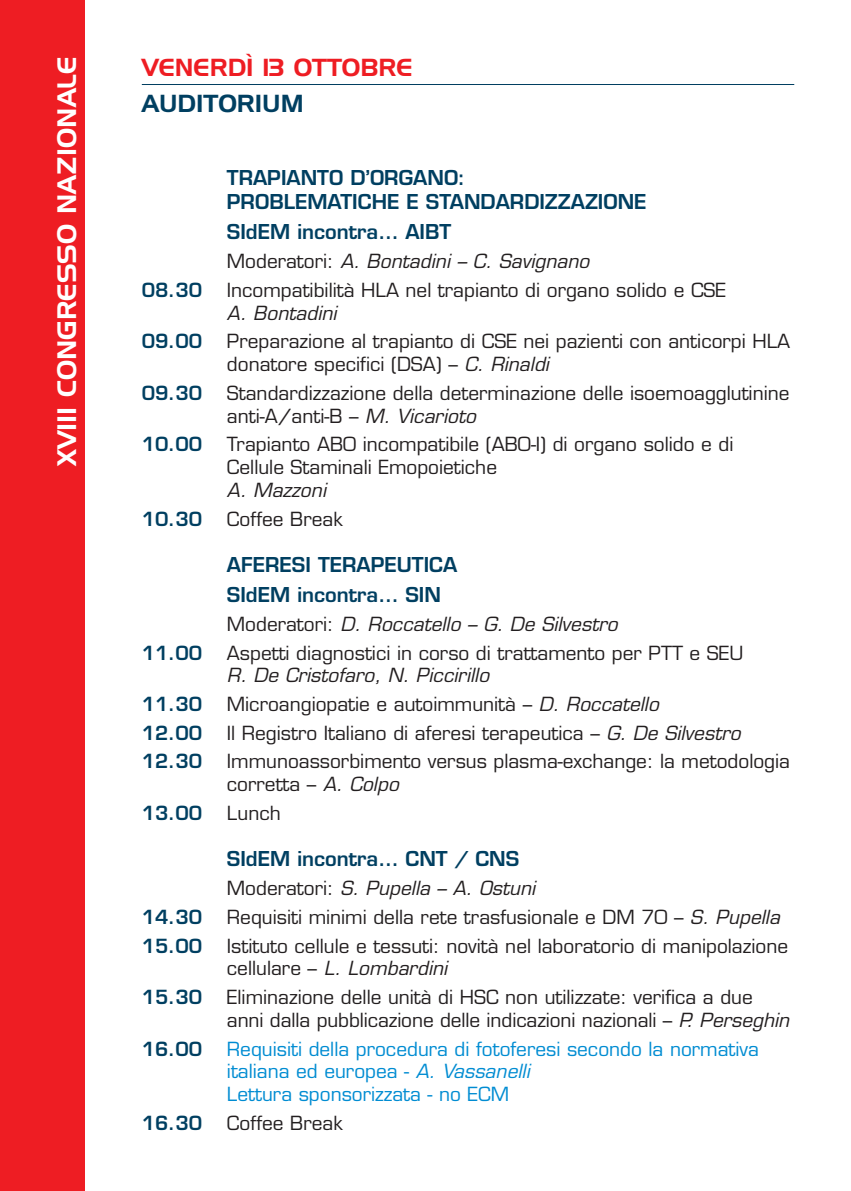
<style>
.page{position:relative;width:851px;height:1191px;background:#fff}
.page>*{position:absolute;margin:0;border:0;box-sizing:border-box;transform-origin:0 0}
.t1{font:26px "SS Handel Gothic";color:#fff}
.t2{font:24px "SS Handel Gothic";color:#ee1d23}
.t3{font:24px "SS Handel Gothic";color:#003f61}
.t4{font:600 20px/24px "Eurostile";color:#003f61}
.t5{font:19px/22.8px "Eurostile";color:#231f20}
.t6{font:italic 19px "Eurostile";letter-spacing:.005em;color:#231f20}
.t7{font:19px/22.8px "Eurostile";color:#008cd2}
.t8{font:600 19px "Eurostile";color:#003f61}
.s1{font-style:normal}
.s2{font-style:italic}
</style>
<div class="page">
<div style="left:0;top:0;width:85px;height:1191px;background:#ee1d23"></div>
<hr style="left:142px;top:84px;width:652px;height:1px;background:#003f61">
<h1 class="t1" style="left:57px;top:466px;width:411px;rotate:-90deg">XVIII CONGRESSO NAZIONALE</h1>
<p class="t2" style="left:142px;top:59px;width:272px">VENERDÌ 13 OTTOBRE</p>
<p class="t3" style="left:142px;top:95px;width:163px">AUDITORIUM</p>
<p class="t4" style="left:227px;top:168px;width:421px">TRAPIANTO D’ORGANO:<br>PROBLEMATICHE E STANDARDIZZAZIONE</p>
<p class="t4" style="left:227px;top:222px;width:226px">SIdEM incontra… AIBT</p>
<p class="t6" style="left:227px;top:254px;width:364px"><span class="s1">Moderatori:</span> A. Bontadini – C. Savignano</p>
<p class="t8" style="left:142px;top:282px;width:62px">08.30</p>
<p class="t5" style="left:227px;top:280px;width:500px">Incompatibilità HLA nel trapianto di organo solido e CSE</p>
<p class="t6" style="left:227px;top:305px;width:111px">A. Bontadini</p>
<p class="t8" style="left:142px;top:334px;width:62px">09.00</p>
<p class="t5" style="left:227px;top:332px;width:565px">Preparazione al trapianto di CSE nei pazienti con anticorpi HLA donatore specifici (DSA) – <span class="s2">C. Rinaldi</span></p>
<p class="t8" style="left:142px;top:385px;width:62px">09.30</p>
<p class="t5" style="left:227px;top:383px;width:564px">Standardizzazione della determinazione delle isoemoagglutinine anti-A/anti-B – <span class="s2">M. Vicarioto</span></p>
<p class="t8" style="left:142px;top:437px;width:62px">10.00</p>
<p class="t5" style="left:227px;top:435px;width:508px">Trapianto AB0 incompatibile (AB0-I) di organo solido e di<br>Cellule Staminali Emopoietiche</p>
<p class="t6" style="left:227px;top:482px;width:101px">A. Mazzoni</p>
<p class="t8" style="left:142px;top:511px;width:62px">10.30</p>
<p class="t5" style="left:227px;top:509px;width:117px">Coffee Break</p>
<p class="t4" style="left:227px;top:552px;width:232px;line-height:29.8px">AFERESI TERAPEUTICA<br>SIdEM incontra… SIN</p>
<p class="t6" style="left:227px;top:616px;width:392px"><span class="s1">Moderatori:</span> D. Roccatello – G. De Silvestro</p>
<p class="t8" style="left:142px;top:645px;width:62px">11.00</p>
<p class="t5" style="left:227px;top:643px;width:518px">Aspetti diagnostici in corso di trattamento per PTT e SEU</p>
<p class="t6" style="left:227px;top:668px;width:264px">R. De Cristofaro, N. Piccirillo</p>
<p class="t8" style="left:142px;top:697px;width:62px">11.30</p>
<p class="t5" style="left:227px;top:694px;width:433px">Microangiopatie e autoimmunità – <span class="s2">D. Roccatello</span></p>
<p class="t8" style="left:142px;top:725px;width:62px">12.00</p>
<p class="t5" style="left:227px;top:723px;width:515px">Il Registro Italiano di aferesi terapeutica – <span class="s2">G. De Silvestro</span></p>
<p class="t8" style="left:142px;top:754px;width:62px">12.30</p>
<p class="t5" style="left:227px;top:752px;width:564px">Immunoassorbimento versus plasma-exchange: la metodologia corretta – <span class="s2">A. Colpo</span></p>
<p class="t8" style="left:142px;top:805px;width:62px">13.00</p>
<p class="t5" style="left:227px;top:803px;width:55px">Lunch</p>
<p class="t4" style="left:227px;top:849px;width:294px">SIdEM incontra… CNT / CNS</p>
<p class="t6" style="left:227px;top:881px;width:310px"><span class="s1">Moderatori:</span> S. Pupella – A. Ostuni</p>
<p class="t8" style="left:142px;top:909px;width:62px">14.30</p>
<p class="t5" style="left:227px;top:907px;width:554px">Requisiti minimi della rete trasfusionale e DM 70 – <span class="s2">S. Pupella</span></p>
<p class="t8" style="left:142px;top:938px;width:62px">15.00</p>
<p class="t5" style="left:227px;top:936px;width:562px">Istituto cellule e tessuti: novità nel laboratorio di manipolazione cellulare – <span class="s2">L. Lombardini</span></p>
<p class="t8" style="left:142px;top:989px;width:62px">15.30</p>
<p class="t5" style="left:227px;top:987px;width:563px">Eliminazione delle unità di HSC non utilizzate: verifica a due anni dalla pubblicazione delle indicazioni nazionali – <span class="s2">P. Perseghin</span></p>
<p class="t8" style="left:142px;top:1041px;width:62px">16.00</p>
<p class="t7" style="left:227px;top:1039px;width:533px">Requisiti della procedura di fotoferesi secondo la normativa italiana ed europea - <span class="s2">A. Vassanelli<br></span>Lettura sponsorizzata - no ECM</p>
<p class="t8" style="left:142px;top:1115px;width:62px">16.30</p>
<p class="t5" style="left:227px;top:1113px;width:117px">Coffee Break</p>
</div>
